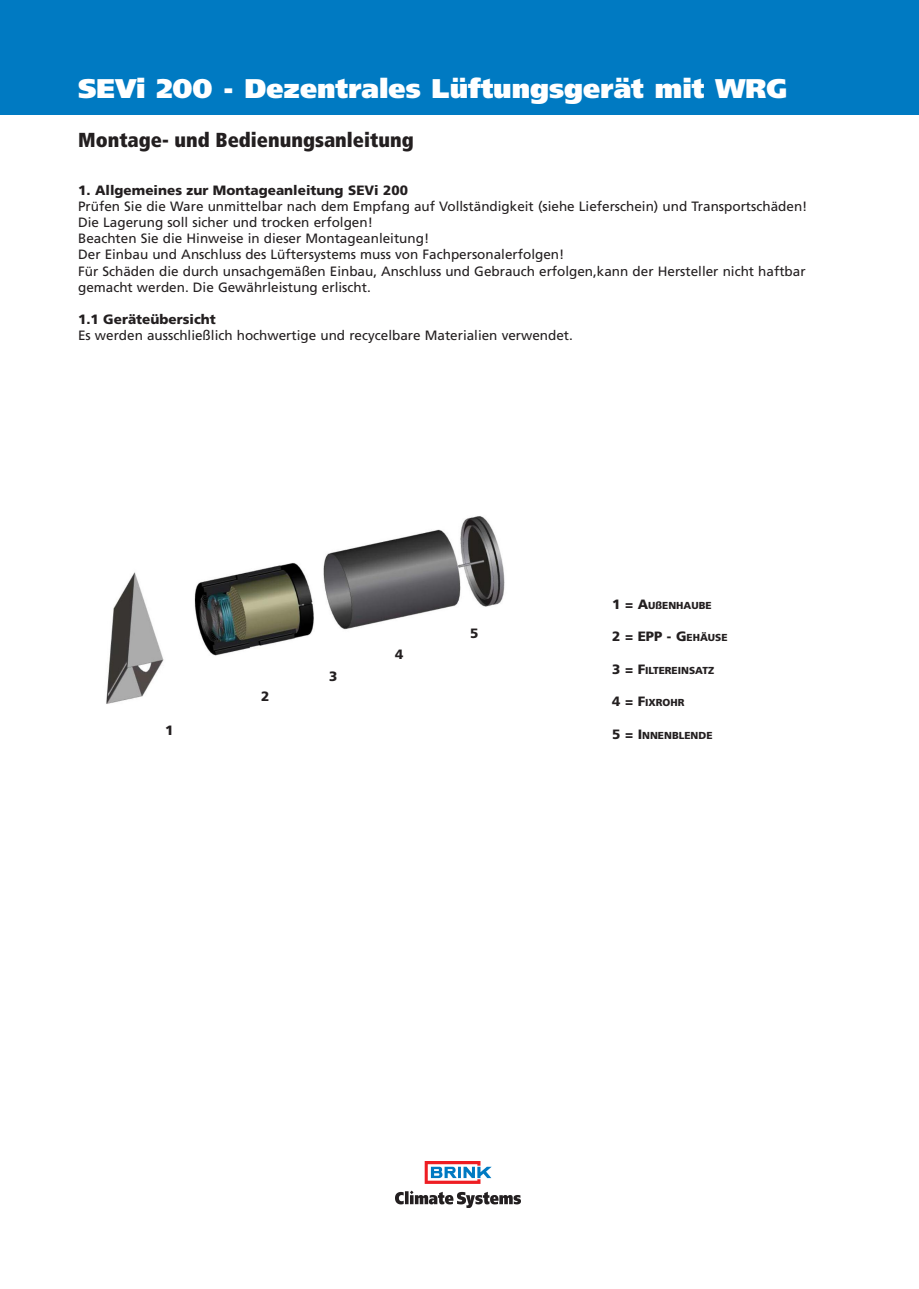
<style>
.page{position:relative;width:919px;height:1289px;background:#fff}
.page>*{position:absolute;margin:0;border:0;box-sizing:border-box;transform-origin:0 0}
.t1{font:900 27px "Frutiger LT";color:#fff}
.t2{font:900 condensed 20.25px "Frutiger LT";color:#231f20}
.t3{font:13.5px/16.2px "Frutiger LT";color:#231f20}
.t4{font:900 13.5px "Frutiger LT";color:#231f20}
.t5{font:900 10.2px "Frutiger LT";color:#231f20}
.s1{font-size:13.5px}
.s2{font-size:10.2px}
</style>
<div class="page">
<div style="left:0;top:0;width:918px;height:115px;background:#007ac2"></div>
<img style="left:395px;top:1161px;width:125px;height:46px">
<img style="left:106px;top:516px;width:399px;height:188px">
<div style="left:259px;top:689px;width:16px;height:20px;background:#fff"></div>
<div style="left:327px;top:669px;width:16px;height:20px;background:#fff"></div>
<div style="left:393px;top:647px;width:16px;height:20px;background:#fff"></div>
<div style="left:468px;top:626px;width:15px;height:19px;background:#fff"></div>
<h1 class="t1" style="left:78px;top:72px;width:710px">SEVi 200 - Dezentrales Lüftungsgerät mit WRG</h1>
<h2 class="t2" style="left:78px;top:127px;width:337px">Montage- und Bedienungsanleitung</h2>
<p class="t4" style="left:78px;top:182px;width:331px">1. Allgemeines zur Montageanleitung SEVi 200</p>
<p class="t3" style="left:78px;top:198px;width:730px">Prüfen Sie die Ware unmittelbar nach dem Empfang auf Vollständigkeit (siehe Lieferschein) und Transportschäden!<br>Die Lagerung soll sicher und trocken erfolgen!<br>Beachten Sie die Hinweise in dieser Montageanleitung!<br>Der Einbau und Anschluss des Lüftersystems muss von Fachpersonalerfolgen!<br>Für Schäden die durch unsachgemäßen Einbau, Anschluss und Gebrauch erfolgen,kann der Hersteller nicht haftbar gemacht werden. Die Gewährleistung erlischt.</p>
<p class="t4" style="left:78px;top:311px;width:139px">1.1 Geräteübersicht</p>
<p class="t3" style="left:78px;top:328px;width:496px">Es werden ausschließlich hochwertige und recycelbare Materialien verwendet.</p>
<p class="t4" style="left:261px;top:688px;width:10px">2</p>
<p class="t4" style="left:329px;top:668px;width:10px">3</p>
<p class="t4" style="left:395px;top:646px;width:10px">4</p>
<p class="t4" style="left:470px;top:625px;width:10px">5</p>
<p class="t5" style="left:612px;top:599px;width:101px"><span class="s1">1 = A</span>UßENHAUBE</p>
<p class="t4" style="left:612px;top:628px;width:117px">2 = EPP - G<span class="s2">EHÄUSE</span></p>
<p class="t5" style="left:612px;top:664px;width:104px"><span class="s1">3 = F</span>ILTEREINSATZ</p>
<p class="t5" style="left:612px;top:696px;width:74px"><span class="s1">4 = F</span>IXROHR</p>
<p class="t4" style="left:165px;top:722px;width:10px">1</p>
<p class="t5" style="left:612px;top:728px;width:102px"><span class="s1">5 = I</span>NNENBLENDE</p>
</div>
